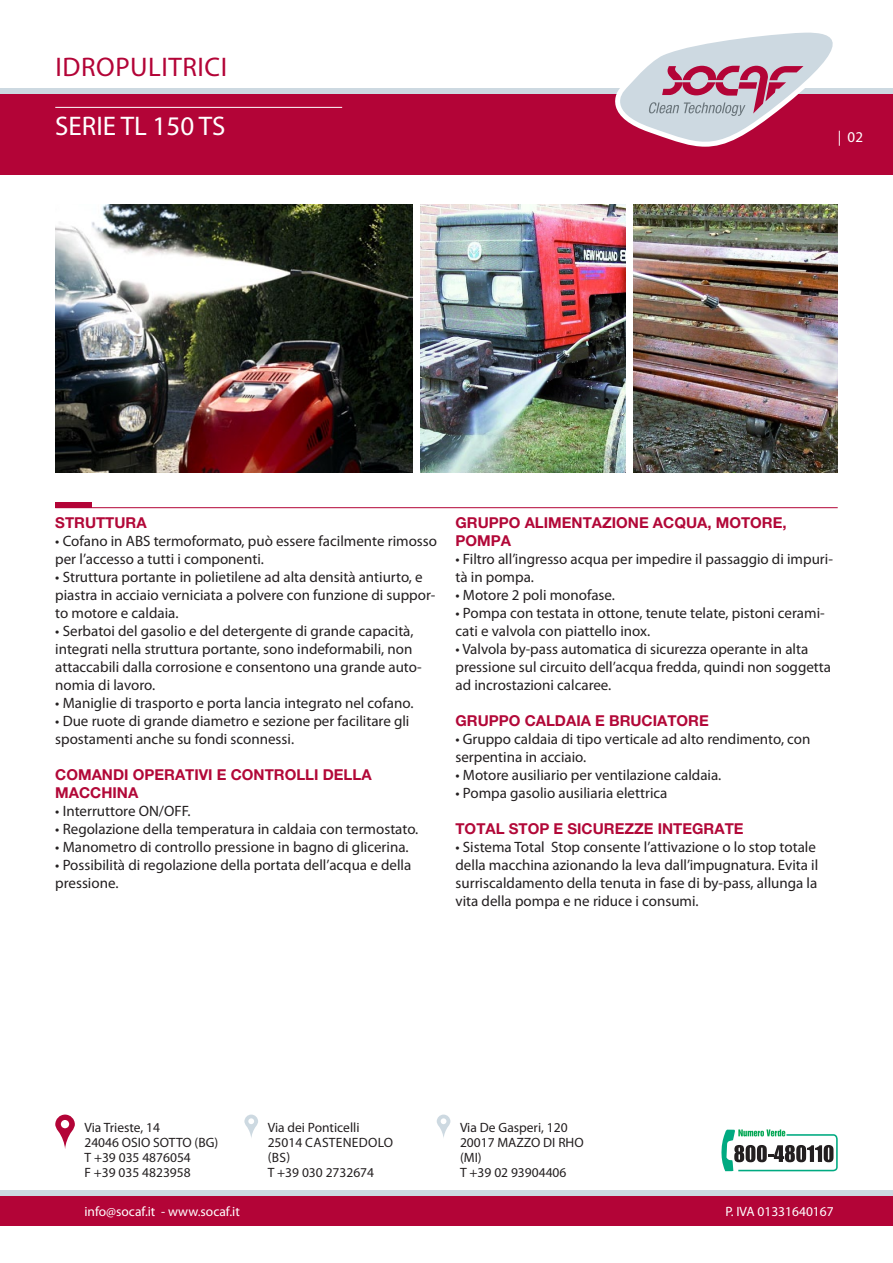
<style>
.page{position:relative;width:893px;height:1263px;background:#fff}
.page>*{position:absolute;margin:0;border:0;box-sizing:border-box;transform-origin:0 0}
.t1{font:27px "Myriad Pro";letter-spacing:.02em;color:#b30437}
.t2{font:27px "Myriad Pro";color:#fff}
.t3{font:15px/18px "Myriad Pro";color:#231f20}
.t4{font:700 15px "Helvetica Neue";color:#b20838}
.t5{font:15px "Myriad Pro";color:#fff}
.t6{font:13.5px/15px "Myriad Pro";color:#231f20}
.t7{font:13.5px "Myriad Pro";color:#fff}
.t8{font:13.5px/15px "Myriad Pro";letter-spacing:.02em;color:#231f20}
</style>
<div class="page">
<div style="left:0;top:94px;width:893px;height:80px;background:#b30437"></div>
<div style="left:0;top:1196px;width:893px;height:29px;background:#b30437"></div>
<div style="left:0;top:88px;width:893px;height:6px;background:#cdd9e1"></div>
<div style="left:0;top:1190px;width:893px;height:6px;background:#cdd9e1"></div>
<hr style="left:55px;top:107px;width:287px;height:1px;background:#fff">
<svg style="left:55px;top:1114px;width:20px;height:35px"></svg>
<svg style="left:244px;top:1114px;width:14px;height:24px"></svg>
<svg style="left:437px;top:1114px;width:13px;height:24px"></svg>
<svg style="left:721px;top:1129px;width:117px;height:42px"></svg>
<img style="left:55px;top:204px;width:357px;height:268px">
<img style="left:634px;top:204px;width:204px;height:268px">
<img style="left:421px;top:204px;width:204px;height:268px">
<div style="left:55px;top:502px;width:36px;height:6px;background:#b30437"></div>
<hr style="left:55px;top:507px;width:783px;height:1px;background:#b30437">
<svg style="left:615px;top:32px;width:218px;height:115px"></svg>
<p class="t1" style="left:56px;top:50px;width:173px">IDROPULITRICI</p>
<p class="t2" style="left:55px;top:109px;width:172px">SERIE TL 150 TS</p>
<p class="t5" style="left:838px;top:128px;width:27px">| 02</p>
<p class="t4" style="left:55px;top:513px;width:93px">STRUTTURA</p>
<p class="t3" style="left:55px;top:532px;width:383px">• Cofano in ABS termoformato, può essere facilmente rimosso per l’accesso a tutti i componenti.</p>
<p class="t3" style="left:55px;top:568px;width:382px">• Struttura portante in polietilene ad alta densità antiurto, e piastra in acciaio verniciata a polvere con funzione di suppor&shy;to motore e caldaia.</p>
<p class="t3" style="left:55px;top:622px;width:368px">• Serbatoi del gasolio e del detergente di grande capacità, integrati nella struttura portante, sono indeformabili, non attaccabili dalla corrosione e consentono una grande auto&shy;nomia di lavoro.</p>
<p class="t3" style="left:55px;top:694px;width:360px">• Maniglie di trasporto e porta lancia integrato nel cofano.</p>
<p class="t3" style="left:55px;top:712px;width:356px">• Due ruote di grande diametro e sezione per facilitare gli spostamenti anche su fondi sconnessi.</p>
<p class="t4" style="left:55px;top:765px;width:318px">COMANDI OPERATIVI E CONTROLLI DELLA</p>
<p class="t4" style="left:55px;top:783px;width:85px">MACCHINA</p>
<p class="t3" style="left:55px;top:802px;width:137px">• Interruttore ON/OFF.</p>
<p class="t3" style="left:55px;top:820px;width:365px">• Regolazione della temperatura in caldaia con termostato.</p>
<p class="t3" style="left:55px;top:838px;width:355px">• Manometro di controllo pressione in bagno di glicerina.</p>
<p class="t3" style="left:55px;top:856px;width:358px">• Possibilità di regolazione della portata dell’acqua e della pressione.</p>
<p class="t4" style="left:455px;top:513px;width:333px">GRUPPO ALIMENTAZIONE ACQUA, MOTORE,</p>
<p class="t4" style="left:455px;top:531px;width:57px">POMPA</p>
<p class="t3" style="left:455px;top:550px;width:379px">• Filtro all’ingresso acqua per impedire il passaggio di impuri&shy;tà in pompa.</p>
<p class="t3" style="left:455px;top:586px;width:161px">• Motore 2 poli monofase.</p>
<p class="t3" style="left:455px;top:604px;width:371px">• Pompa con testata in ottone, tenute telate, pistoni cerami&shy;cati e valvola con piattello inox.</p>
<p class="t3" style="left:455px;top:640px;width:377px">• Valvola by-pass automatica di sicurezza operante in alta pressione sul circuito dell’acqua fredda, quindi non soggetta ad incrostazioni calcaree.</p>
<p class="t4" style="left:455px;top:711px;width:255px">GRUPPO CALDAIA E BRUCIATORE</p>
<p class="t3" style="left:455px;top:730px;width:356px">• Gruppo caldaia di tipo verticale ad alto rendimento, con serpentina in acciaio.</p>
<p class="t3" style="left:455px;top:766px;width:267px">• Motore ausiliario per ventilazione caldaia.</p>
<p class="t3" style="left:455px;top:784px;width:213px">• Pompa gasolio ausiliaria elettrica</p>
<p class="t4" style="left:455px;top:819px;width:290px">TOTAL STOP E SICUREZZE INTEGRATE</p>
<p class="t3" style="left:455px;top:838px;width:364px">• Sistema Total Stop consente l’attivazione o lo stop totale della macchina azionando la leva dall’impugnatura. Evita il surriscaldamento della tenuta in fase di by-pass, allunga la</p>
<p class="t3" style="left:455px;top:892px;width:245px">vita della pompa e ne riduce i consumi.</p>
<p class="t6" style="left:84px;top:1120px;width:77px">Via Trieste, 14</p>
<p class="t6" style="left:84px;top:1135px;width:135px">24046 OSIO SOTTO (BG)</p>
<p class="t6" style="left:84px;top:1150px;width:108px">T +39 035 4876054</p>
<p class="t6" style="left:84px;top:1165px;width:108px">F +39 035 4823958</p>
<p class="t6" style="left:268px;top:1120px;width:93px">Via dei Ponticelli</p>
<p class="t8" style="left:268px;top:1135px;width:127px">25014 CASTENEDOLO (BS)</p>
<p class="t6" style="left:268px;top:1165px;width:108px">T +39 030 2732674</p>
<p class="t6" style="left:460px;top:1120px;width:109px">Via De Gasperi, 120</p>
<p class="t6" style="left:460px;top:1135px;width:125px">20017 MAZZO DI RHO (MI)</p>
<p class="t6" style="left:460px;top:1165px;width:108px">T +39 02 93904406</p>
<p class="t7" style="left:84px;top:1202px;width:157px">info@socaf.it - www.socaf.it</p>
<p class="t7" style="left:725px;top:1202px;width:110px">P. IVA 01331640167</p>
</div>
